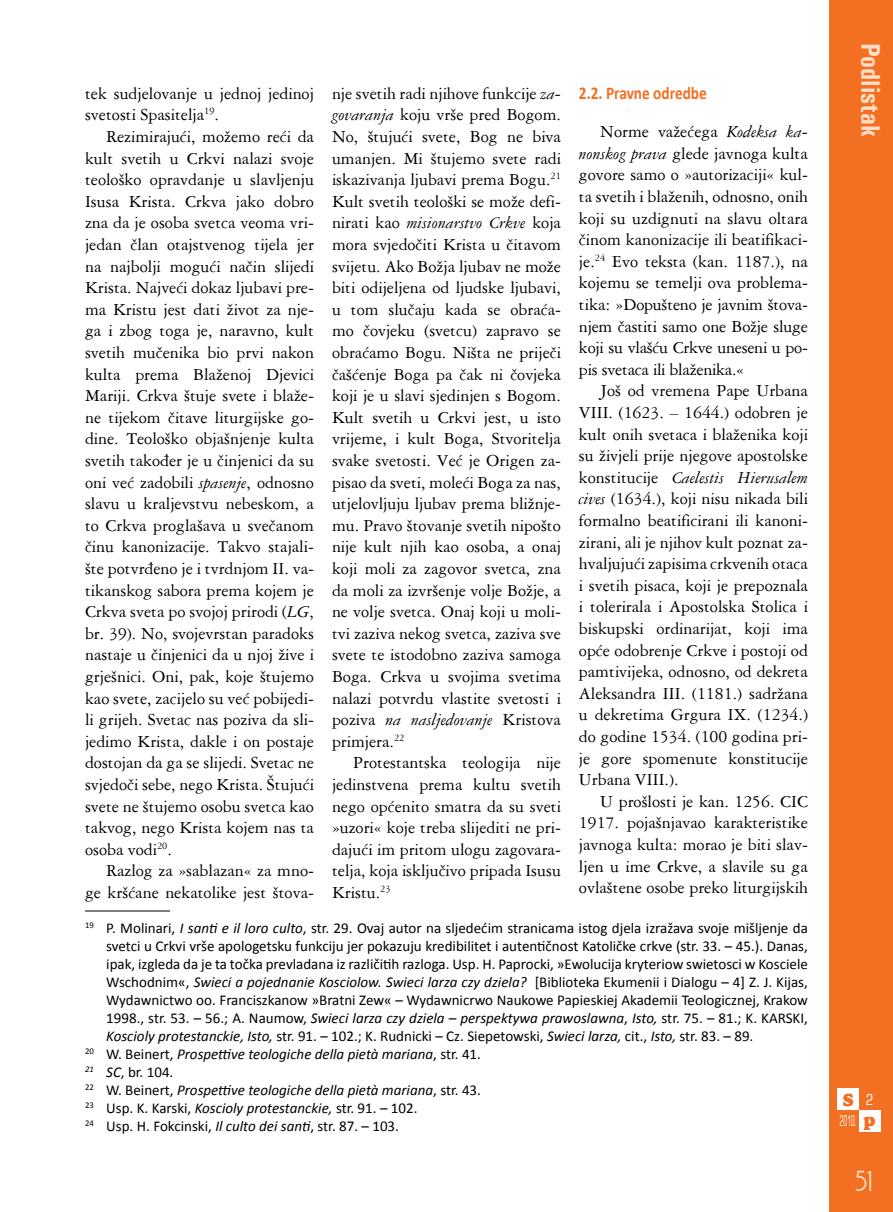
<style>
.page{position:relative;width:893px;height:1212px;background:#fff}
.page>*{position:absolute;margin:0;border:0;box-sizing:border-box;transform-origin:0 0}
.t1{font:700 condensed 27px "Univers";color:#fedec7}
.t2{font:27px "Andes";color:#fedec7}
.t3{font:18px/21.6px "American Garamond BT";color:#000;text-align:justify}
.t4{font:700 18px "Calibri";color:#f36f21;scale:.85 1}
.t5{font:800 18px "Alfredo";color:#f36f21}
.t6{font:15px "Calibri";color:#000}
.t7{font:italic 15px "Calibri";color:#000}
.t8{font:condensed 15px "Square 721 BT";color:#fff;scale:.5 1}
.t9{font:condensed 15px "Square 721 BT";color:#fff}
.s1{font-style:italic}
.s2{font-style:normal}
.s3{font-family:"Alfredo";font-weight:800;font-stretch:normal;font-size:18px;color:#f36f21}
</style>
<div class="page">
<div style="left:829px;top:0;width:64px;height:1212px;background:#f36f21"></div>
<div style="left:838px;top:1089px;width:21px;height:21px;background:#fff"></div>
<div style="left:859px;top:1110px;width:21px;height:21px;background:#fff"></div>
<hr style="left:85px;top:910px;width:85px;height:1px;background:#000">
<p class="t4" style="left:579px;top:81px;width:152px">2.2. Pravne odredbe</p>
<p class="t3" style="left:579px;top:121px;width:230px;text-indent:21px">Norme važećega <span class="s1">Kodeksa ka&shy;nonskog prava</span> glede javnoga kulta govore samo o »autorizaciji« kul&shy;ta svetih i blaženih, odnosno, onih koji su uzdignuti na slavu oltara činom kanonizacije ili beatifikaci&shy;je.<sup>24</sup> Evo teksta (kan. 1187.), na kojemu se temelji ova problema&shy;tika: »Dopušteno je javnim štova&shy;njem častiti samo one Božje sluge koji su vlašću Crkve uneseni u po&shy;pis svetaca ili blaženika.«</p>
<p class="t3" style="left:579px;top:380px;width:230px;text-indent:21px">Još od vremena Pape Urbana VIII. (1623. – 1644.) odobren je kult onih svetaca i blaženika koji su živjeli prije njegove apostolske konstitucije <span class="s1">Caelestis Hierusalem cives</span> (1634.), koji nisu nikada bili formalno beatificirani ili kanoni&shy;zirani, ali je njihov kult poznat za&shy;hvaljujući zapisima crkvenih otaca i svetih pisaca, koji je prepoznala i tolerirala i Apostolska Stolica i biskupski ordinarijat, koji ima opće odobrenje Crkve i postoji od pamtivijeka, odnosno, od dekreta Aleksandra III. (1181.) sadržana u dekretima Grgura IX. (1234.) do godine 1534. (100 godina pri&shy;je gore spomenute konstitucije Urbana VIII.).</p>
<p class="t3" style="left:579px;top:790px;width:230px;text-indent:21px">U prošlosti je kan. 1256. CIC 1917. pojašnjavao karakteristike javnoga kulta: morao je biti slav&shy;ljen u ime Crkve, a slavile su ga ovlaštene osobe preko liturgijskih</p>
<p class="t6" style="left:85px;top:918px;width:724px"><sup>19</sup> P. Molinari, <span class="s1">I santi e il loro culto</span>, str. 29. Ovaj autor na sljedećim stranicama istog djela izražava svoje mišljenje da</p>
<p class="t6" style="left:106px;top:936px;width:703px">svetci u Crkvi vrše apologetsku funkciju jer pokazuju kredibilitet i autentičnost Katoličke crkve (str. 33. – 45.). Danas,</p>
<p class="t6" style="left:106px;top:954px;width:703px">ipak, izgleda da je ta točka prevladana iz različitih razloga. Usp. H. Paprocki, »Ewolucija kryteriow swietosci w Kosciele</p>
<p class="t6" style="left:106px;top:972px;width:703px">Wschodnim«, <span class="s1">Swieci a pojednanie Kosciolow. Swieci larza czy dziela?</span> [Biblioteka Ekumenii i Dialogu – 4] Z. J. Kijas,</p>
<p class="t6" style="left:106px;top:990px;width:703px">Wydawnictwo oo. Franciszkanow »Bratni Zew« – Wydawnicrwo Naukowe Papieskiej Akademii Teologicznej, Krakow</p>
<p class="t6" style="left:106px;top:1008px;width:703px">1998., str. 53. – 56.; A. Naumow, <span class="s1">Swieci larza czy dziela – perspektywa prawoslawna</span>, <span class="s1">Isto,</span> str. 75. – 81.; K. KARSKI,</p>
<p class="t6" style="left:106px;top:1026px;width:649px"><span class="s1">Koscioly protestanckie, Isto,</span> str. 91. – 102.; K. Rudnicki – Cz. Siepetowski, <span class="s1">Swieci larza,</span> cit., <span class="s1">Isto,</span> str. 83. – 89.</p>
<p class="t7" style="left:85px;top:1044px;width:397px"><sup>20</sup> <span class="s2">W. Beinert,</span> Prospettive teologiche della pietà mariana<span class="s2">, str. 41.</span></p>
<p class="t6" style="left:85px;top:1062px;width:90px"><sup>21</sup> <span class="s1">SC</span>, br. 104.</p>
<p class="t7" style="left:85px;top:1080px;width:397px"><sup>22</sup> <span class="s2">W. Beinert,</span> Prospettive teologiche della pietà mariana<span class="s2">, str. 43.</span></p>
<p class="t6" style="left:85px;top:1098px;width:334px"><sup>23</sup> Usp. K. Karski, <span class="s1">Koscioly protestanckie,</span> str. 91. – 102.</p>
<p class="t6" style="left:85px;top:1116px;width:315px"><sup>24</sup> Usp. H. Fokcinski, <span class="s1">Il culto dei santi</span>, str. 87. – 103.</p>
<p class="t3" style="left:85px;top:82px;width:230px">tek sudjelovanje u jednoj jedinoj svetosti Spasitelja<sup>19</sup>.</p>
<p class="t3" style="left:85px;top:125px;width:230px;text-indent:21px">Rezimirajući, možemo reći da kult svetih u Crkvi nalazi svoje teološko opravdanje u slavljenju Isusa Krista. Crkva jako dobro zna da je osoba svetca veoma vri&shy;jedan član otajstvenog tijela jer na najbolji mogući način slijedi Krista. Najveći dokaz ljubavi pre&shy;ma Kristu jest dati život za nje&shy;ga i zbog toga je, naravno, kult svetih mučenika bio prvi nakon kulta prema Blaženoj Djevici Mariji. Crkva štuje svete i blaže&shy;ne tijekom čitave liturgijske go&shy;dine. Teološko objašnjenje kulta svetih također je u činjenici da su oni već zadobili <span class="s1">spasenje</span>, odnosno slavu u kraljevstvu nebeskom, a to Crkva proglašava u svečanom činu kanonizacije. Takvo stajali&shy;šte potvrđeno je i tvrdnjom II. va&shy;tikanskog sabora prema kojem je Crkva sveta po svojoj prirodi (<span class="s1">LG</span>, br. 39). No, svojevrstan paradoks nastaje u činjenici da u njoj žive i grješnici. Oni, pak, koje štujemo kao svete, zacijelo su već pobijedi&shy;li grijeh. Svetac nas poziva da sli&shy;jedimo Krista, dakle i on postaje dostojan da ga se slijedi. Svetac ne svjedoči sebe, nego Krista. Štujući svete ne štujemo osobu svetca kao takvog, nego Krista kojem nas ta osoba vodi<sup>20</sup>.</p>
<p class="t3" style="left:85px;top:860px;width:230px;text-align:right">Razlog za »sablazan« za mno-<br>ge kršćane nekatolike jest štova-</p>
<p class="t3" style="left:332px;top:82px;width:230px">nje svetih radi njihove funkcije <span class="s1">za&shy;govaranja</span> koju vrše pred Bogom.<br>No, štujući svete, Bog ne biva umanjen. Mi štujemo svete radi iskazivanja ljubavi prema Bogu.<sup>21<br></sup>Kult svetih teološki se može defi&shy;nirati kao <span class="s1">misionarstvo Crkve</span> koja mora svjedočiti Krista u čitavom svijetu. Ako Božja ljubav ne može biti odijeljena od ljudske ljubavi, u tom slučaju kada se obraća&shy;mo čovjeku (svetcu) zapravo se obraćamo Bogu. Ništa ne priječi čašćenje Boga pa čak ni čovjeka koji je u slavi sjedinjen s Bogom.<br>Kult svetih u Crkvi jest, u isto vrijeme, i kult Boga, Stvoritelja svake svetosti. Već je Origen za&shy;pisao da sveti, moleći Boga za nas, utjelovljuju ljubav prema bližnje&shy;mu. Pravo štovanje svetih nipošto nije kult njih kao osoba, a onaj koji moli za zagovor svetca, zna da moli za izvršenje volje Božje, a ne volje svetca. Onaj koji u moli&shy;tvi zaziva nekog svetca, zaziva sve svete te istodobno zaziva samoga Boga. Crkva u svojima svetima nalazi potvrdu vlastite svetosti i poziva <span class="s1">na nasljedovanje</span> Kristova primjera.<sup>22</sup></p>
<p class="t3" style="left:332px;top:752px;width:230px;text-indent:21px">Protestantska teologija nije jedinstvena prema kultu svetih nego općenito smatra da su sveti »uzori« koje treba slijediti ne pri&shy;dajući im pritom ulogu zagovara&shy;telja, koja isključivo pripada Isusu Kristu.<sup>23</sup></p>
<h1 class="t1" style="left:887px;top:43px;width:96px;rotate:90deg">Podlistak</h1>
<p class="t5" style="left:843px;top:1090px;width:12px">S</p>
<p class="t8" style="left:840px;top:1112px;width:72px">2010. <span class="s3">p</span></p>
<p class="t9" style="left:866px;top:1090px;width:9px">2</p>
<h1 class="t2" style="left:855px;top:1169px;width:18px">51</h1>
</div>
